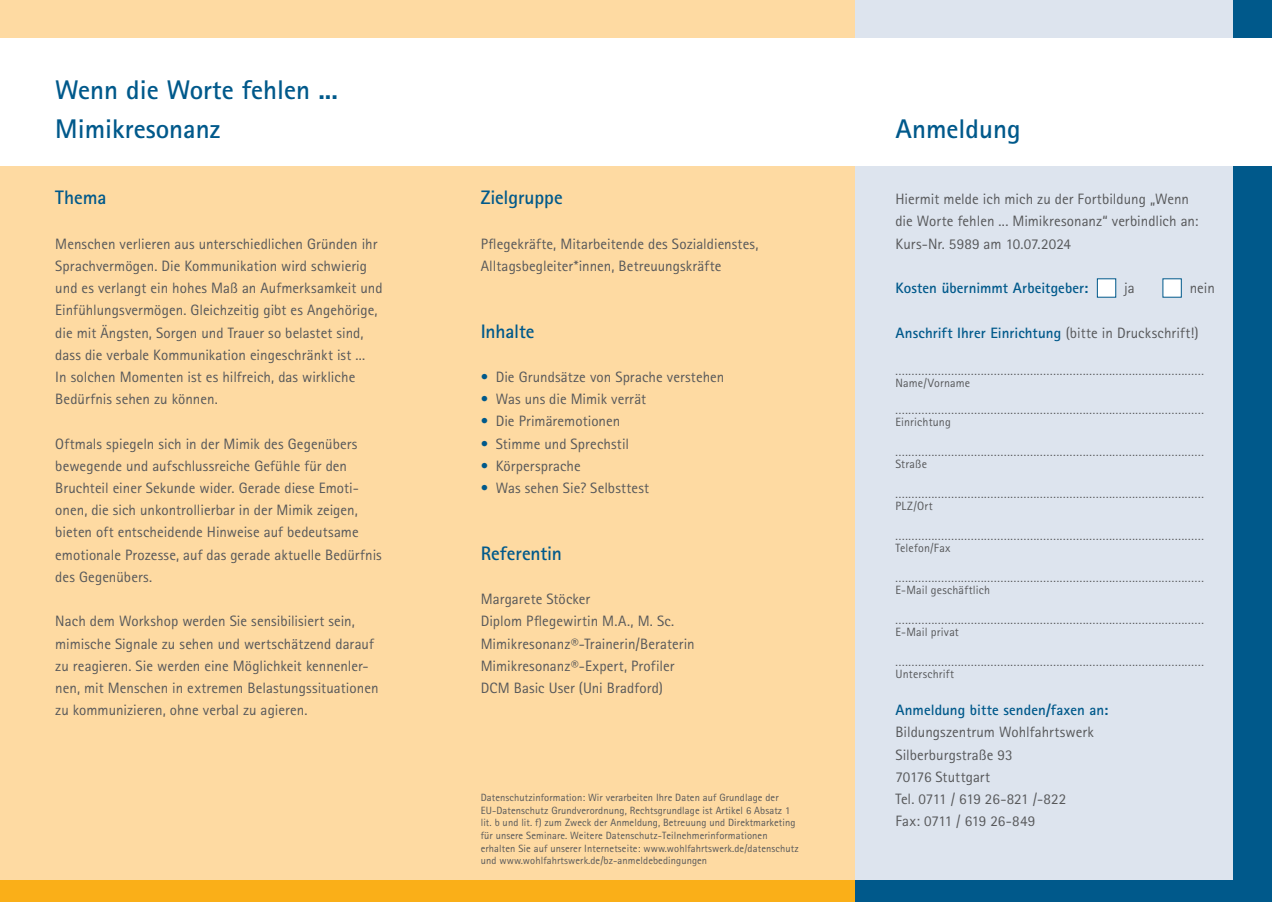
<style>
.page{position:relative;width:1272px;height:902px;background:#fff}
.page>*{position:absolute;margin:0;border:0;box-sizing:border-box;transform-origin:0 0}
.t1{font:700 27px/39px "Rotis Sans Serif Std";color:#00598b}
.t2{font:700 19.5px "Rotis Sans Serif Std";letter-spacing:-.005em;color:#00598b}
.t3{font:15px/22.2px "Rotis Sans Serif Std";letter-spacing:.005em;color:#57585a}
.t4{font:700 15px "Rotis Sans Serif Std";color:#00598b}
.t5{font:12px/12px "Rotis Sans Serif Std";letter-spacing:.015em;color:#57585a}
.t6{font:10.5px/12.6px "Rotis Sans Serif Std";letter-spacing:.01em;color:#57585a}
.s1{color:#00598b}
.s2{font-weight:400;color:#57585a}
</style>
<div class="page">
<div style="left:0;top:0;width:1271px;height:901px;background:#fedaa2"></div>
<div style="left:855px;top:0;width:416px;height:901px;background:#dde4ee"></div>
<div style="left:0;top:880px;width:855px;height:21px;background:#faaf18"></div>
<div style="left:855px;top:880px;width:416px;height:21px;background:#00598b"></div>
<div style="left:1233px;top:0;width:38px;height:901px;background:#00598b"></div>
<div style="left:0;top:38px;width:1271px;height:128px;background:#fff"></div>
<div style="left:1096px;top:278px;width:20px;height:19px;background:#fff"></div>
<div style="left:1162px;top:278px;width:19px;height:19px;background:#fff"></div>
<h1 class="t1" style="left:55px;top:70px;width:284px">Wenn die Worte fehlen ...<br>Mimikresonanz</h1>
<h2 class="t2" style="left:55px;top:185px;width:53px">Thema</h2>
<p class="t3" style="left:55px;top:232px;width:329px">Menschen verlieren aus unterschiedlichen Gründen ihr Sprachvermögen. Die Kommunikation wird schwierig und es verlangt ein hohes Maß an Aufmerksamkeit und Einfühlungsvermögen. Gleichzeitig gibt es Angehörige, die mit Ängsten, Sorgen und Trauer so belastet sind, dass die verbale Kommunikation eingeschränkt ist ...<br>In solchen Momenten ist es hilfreich, das wirkliche Bedürfnis sehen zu können.</p>
<p class="t3" style="left:55px;top:432px;width:328px">Oftmals spiegeln sich in der Mimik des Gegenübers bewegende und aufschlussreiche Gefühle für den Bruchteil einer Sekunde wider. Gerade diese Emoti&shy;onen, die sich unkontrollierbar in der Mimik zeigen, bieten oft entscheidende Hinweise auf bedeutsame emotionale Prozesse, auf das gerade aktuelle Bedürfnis des Gegenübers.</p>
<p class="t3" style="left:55px;top:610px;width:325px">Nach dem Workshop werden Sie sensibilisiert sein, mimische Signale zu sehen und wertschätzend darauf zu reagieren. Sie werden eine Möglichkeit kennenler&shy;nen, mit Menschen in extremen Belastungssituationen zu kommunizieren, ohne verbal zu agieren.</p>
<h2 class="t2" style="left:480px;top:185px;width:84px">Zielgruppe</h2>
<p class="t3" style="left:480px;top:232px;width:279px">Pflegekräfte, Mitarbeitende des Sozialdienstes,<br>Alltagsbegleiter*innen, Betreuungskräfte</p>
<h2 class="t2" style="left:480px;top:318px;width:55px">Inhalte</h2>
<p class="t3" style="left:480px;top:366px;width:245px"><span class="s1">•</span> Die Grundsätze von Sprache verstehen</p>
<p class="t3" style="left:480px;top:388px;width:167px"><span class="s1">•</span> Was uns die Mimik verrät</p>
<p class="t3" style="left:480px;top:410px;width:141px"><span class="s1">•</span> Die Primäremotionen</p>
<p class="t3" style="left:480px;top:432px;width:150px"><span class="s1">•</span> Stimme und Sprechstil</p>
<p class="t3" style="left:480px;top:454px;width:102px"><span class="s1">•</span> Körpersprache</p>
<p class="t3" style="left:480px;top:477px;width:170px"><span class="s1">•</span> Was sehen Sie? Selbsttest</p>
<h2 class="t2" style="left:480px;top:540px;width:83px">Referentin</h2>
<p class="t3" style="left:480px;top:588px;width:215px">Margarete Stöcker<br>Diplom Pflegewirtin M.A., M. Sc.<br>Mimikresonanz®-Trainerin/Beraterin<br>Mimikresonanz®-Expert, Profiler<br>DCM Basic User (Uni Bradford)</p>
<p class="t6" style="left:480px;top:791px;width:319px">Datenschutzinformation: Wir verarbeiten Ihre Daten auf Grundlage der EU-Datenschutz Grundverordnung, Rechtsgrundlage ist Artikel 6 Absatz 1 lit. b und lit. f) zum Zweck der Anmeldung, Betreuung und Direktmarketing für unsere Seminare. Weitere Datenschutz-Teilnehmerinformationen erhalten Sie auf unserer Internetseite: www.wohlfahrtswerk.de/datenschutz und www.wohlfahrtswerk.de/bz-anmeldebedingungen</p>
<h1 class="t1" style="left:895px;top:109px;width:127px">Anmeldung</h1>
<p class="t3" style="left:895px;top:188px;width:304px">Hiermit melde ich mich zu der Fortbildung „Wenn die Worte fehlen ... Mimikresonanz“ verbindlich an:<br>Kurs-Nr. 5989 am 10.07.2024</p>
<p class="t4" style="left:895px;top:278px;width:194px">Kosten übernimmt Arbeitgeber:</p>
<p class="t3" style="left:1124px;top:277px;width:12px">ja</p>
<p class="t3" style="left:1189px;top:277px;width:27px">nein</p>
<p class="t4" style="left:895px;top:323px;width:304px">Anschrift Ihrer Einrichtung <span class="s2">(bitte in Druckschrift!)</span></p>
<p class="t5" style="left:895px;top:365px;width:310px">..............................................................................................<br>Name/Vorname</p>
<p class="t5" style="left:895px;top:404px;width:310px">..............................................................................................<br>Einrichtung</p>
<p class="t5" style="left:895px;top:446px;width:310px">..............................................................................................<br>Straße</p>
<p class="t5" style="left:895px;top:488px;width:310px">..............................................................................................<br>PLZ/Ort</p>
<p class="t5" style="left:895px;top:530px;width:310px">..............................................................................................<br>Telefon/Fax</p>
<p class="t5" style="left:895px;top:572px;width:310px">..............................................................................................<br>E-Mail geschäftlich</p>
<p class="t5" style="left:895px;top:614px;width:310px">..............................................................................................<br>E-Mail privat</p>
<p class="t5" style="left:895px;top:656px;width:310px">..............................................................................................<br>Unterschrift</p>
<p class="t4" style="left:895px;top:700px;width:214px">Anmeldung bitte senden/faxen an:</p>
<p class="t3" style="left:895px;top:721px;width:200px">Bildungszentrum Wohlfahrtswerk<br>Silberburgstraße 93<br>70176 Stuttgart<br>Tel. 0711 / 619 26-821 /-822<br>Fax: 0711 / 619 26-849</p>
</div>
